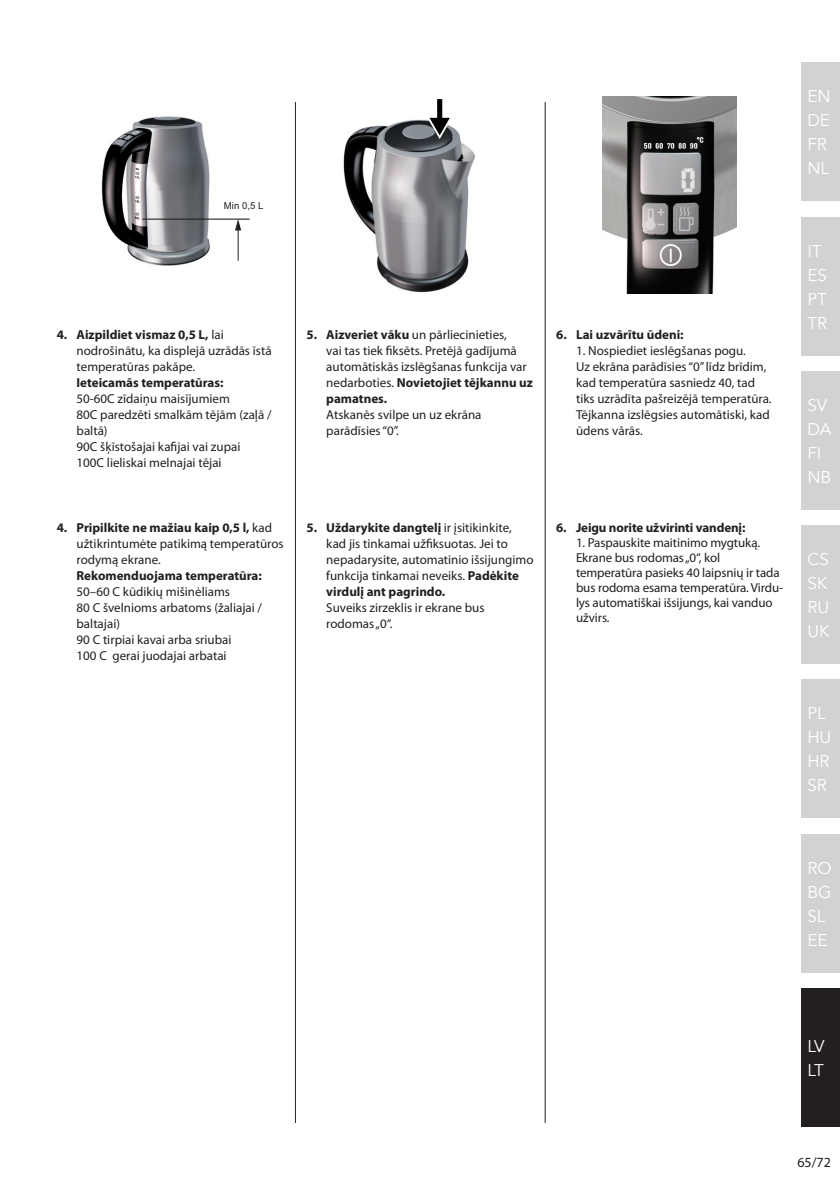
<style>
.page{position:relative;width:840px;height:1191px;background:#fff}
.page>*{position:absolute;margin:0;border:0;box-sizing:border-box;transform-origin:0 0}
.t1{font:17px/24px "Avenir LT";color:#fff}
.t2{font:14px "Myriad Pro";color:#231f20}
.t3{font:13px/16px "Myriad Pro";color:#231f20}
.t4{font:700 13px "Myriad Pro";color:#231f20}
.t5{font:9.6px "Arial";color:#231f20}
.s1{font-weight:700}
</style>
<div class="page">
<div style="left:801px;top:62px;width:38px;height:139px;background:#d1d2d4"></div>
<div style="left:801px;top:217px;width:38px;height:138px;background:#d1d2d4"></div>
<div style="left:801px;top:371px;width:38px;height:139px;background:#d1d2d4"></div>
<div style="left:801px;top:525px;width:38px;height:139px;background:#d1d2d4"></div>
<div style="left:801px;top:679px;width:38px;height:139px;background:#d1d2d4"></div>
<div style="left:801px;top:833px;width:38px;height:139px;background:#d1d2d4"></div>
<div style="left:801px;top:988px;width:38px;height:138px;background:#231f20"></div>
<hr style="left:295px;top:102px;width:1px;height:1021px;background:#231f20">
<hr style="left:544px;top:102px;width:1px;height:1021px;background:#231f20">
<img style="left:602px;top:97px;width:134px;height:196px">
<img style="left:343px;top:104px;width:132px;height:189px">
<div style="left:436px;top:99px;width:6px;height:22px;background:#fff"></div>
<div style="left:437px;top:99px;width:5px;height:22px;background:#000"></div>
<svg style="left:426px;top:117px;width:26px;height:22px"></svg>
<img style="left:101px;top:116px;width:149px;height:150px">
<hr style="left:142px;top:219px;width:107px;height:1px;background:#231f20">
<hr style="left:238px;top:228px;width:1px;height:33px;background:#231f20">
<svg style="left:235px;top:219px;width:6px;height:11px"></svg>
<p class="t5" style="left:224px;top:199px;width:41px">Min 0,5 L</p>
<p class="t3" style="left:77px;top:326px;width:196px;text-indent:-20px"><span class="s1">4. Aizpildiet vismaz 0,5 L,</span> lai nodrošinātu, ka displejā uzrādās īstā temperatūras pakāpe.</p>
<p class="t4" style="left:77px;top:374px;width:148px">Ieteicamās temperatūras:</p>
<p class="t3" style="left:77px;top:390px;width:196px">50-60C zīdaiņu maisījumiem<br>80C paredzēti smalkām tējām (zaļā / baltā)<br>90C šķīstošajai kafijai vai zupai<br>100C lieliskai melnajai tējai</p>
<p class="t3" style="left:77px;top:519px;width:208px;text-indent:-20px"><span class="s1">4. Pripilkite ne mažiau kaip 0,5 l,</span> kad užtikrintumėte patikimą temperatūros rodymą ekrane.</p>
<p class="t4" style="left:77px;top:567px;width:187px">Rekomenduojama temperatūra:</p>
<p class="t3" style="left:77px;top:583px;width:187px">50–60 C kūdikių mišinėliams<br>80 C švelnioms arbatoms (žaliajai / baltajai)<br>90 C tirpiai kavai arba sriubai<br>100 C gerai juodajai arbatai</p>
<p class="t3" style="left:326px;top:326px;width:208px;text-indent:-20px"><span class="s1">5. Aizveriet vāku</span> un pārliecinieties,<br>vai tas tiek fiksēts. Pretējā gadījumā automātiskās izslēgšanas funkcija var nedarboties. <span class="s1">Novietojiet tējkannu uz pamatnes.</span></p>
<p class="t3" style="left:326px;top:406px;width:157px">Atskanēs svilpe un uz ekrāna parādīsies “0”.</p>
<p class="t4" style="left:556px;top:326px;width:129px">6. Lai uzvārītu ūdeni:</p>
<p class="t3" style="left:575px;top:342px;width:197px">1. Nospiediet ieslēgšanas pogu.<br>Uz ekrāna parādīsies “0” līdz brīdim, kad temperatūra sasniedz 40, tad tiks uzrādīta pašreizējā temperatūra.<br>Tējkanna izslēgsies automātiski, kad ūdens vārās.</p>
<p class="t3" style="left:326px;top:519px;width:208px;text-indent:-20px"><span class="s1">5. Uždarykite dangtelį</span> ir įsitikinkite, kad jis tinkamai užfiksuotas. Jei to nepadarysite, automatinio išsijungimo funkcija tinkamai neveiks. <span class="s1">Padėkite virdulį ant pagrindo.</span></p>
<p class="t3" style="left:326px;top:599px;width:160px">Suveiks zirzeklis ir ekrane bus rodomas „0“.</p>
<p class="t4" style="left:556px;top:519px;width:191px">6. Jeigu norite užvirinti vandenį:</p>
<p class="t3" style="left:575px;top:534px;width:208px;line-height:15px">1. Paspauskite maitinimo mygtuką.<br>Ekrane bus rodomas „0“, kol temperatūra pasieks 40 laipsnių ir tada bus rodoma esama temperatūra. Virdu&shy;lys automatiškai išsijungs, kai vanduo užvirs.</p>
<h1 class="t1" style="left:806px;top:85px;width:25px">EN<br>DE<br>FR<br>NL</h1>
<h1 class="t1" style="left:806px;top:239px;width:21px">IT<br>ES<br>PT<br>TR</h1>
<h1 class="t1" style="left:806px;top:393px;width:26px">SV<br>DA<br>FI<br>NB</h1>
<h1 class="t1" style="left:806px;top:547px;width:24px">CS<br>SK<br>RU<br>UK</h1>
<h1 class="t1" style="left:806px;top:702px;width:25px">PL<br>HU<br>HR<br>SR</h1>
<h1 class="t1" style="left:806px;top:856px;width:26px">RO<br>BG<br>SL<br>EE</h1>
<h1 class="t1" style="left:806px;top:1034px;width:19px">LV<br>LT</h1>
<p class="t2" style="left:797px;top:1154px;width:35px">65/72</p>
</div>
